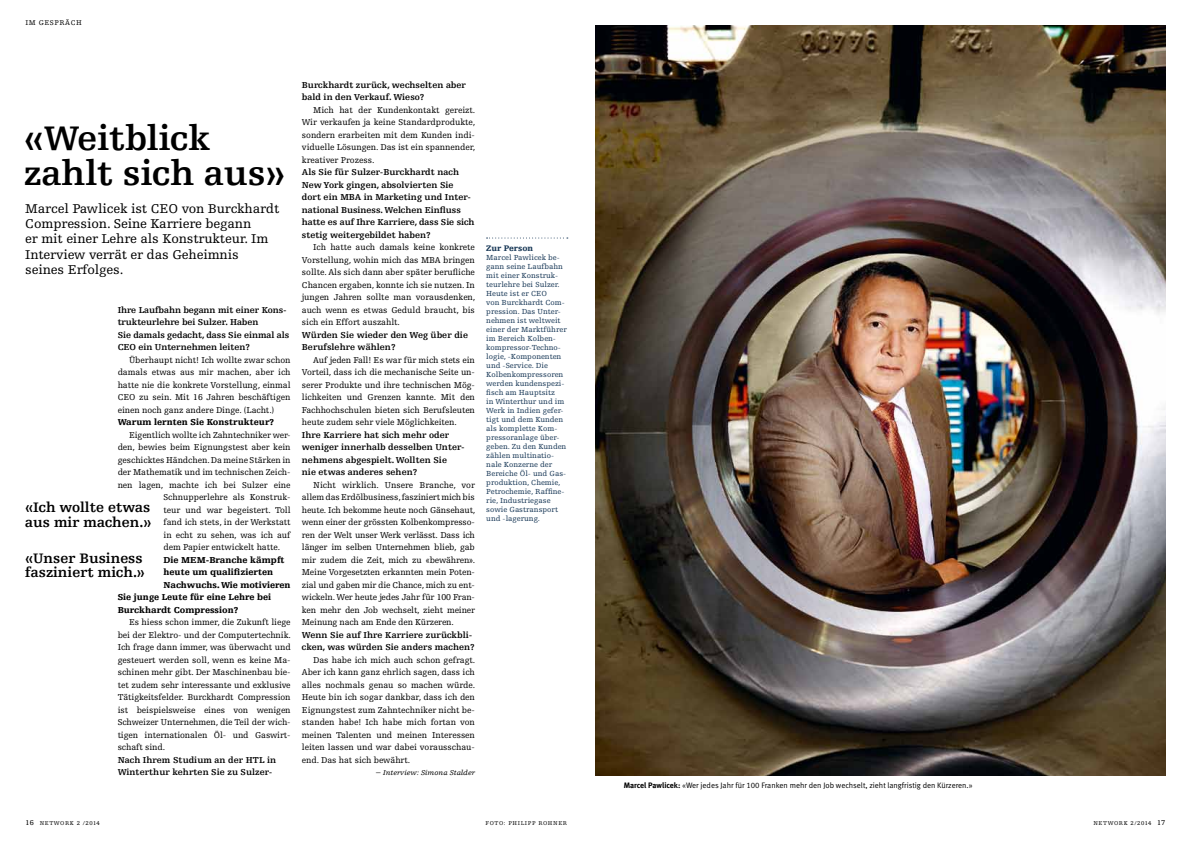
<style>
.page{position:relative;width:1191px;height:842px;background:#fff}
.page>*{position:absolute;margin:0;border:0;box-sizing:border-box;transform-origin:0 0}
.t1{font:700 36px/35.5px "Egyptienne F";letter-spacing:-.005em;color:#000}
.t2{font:700 14.5px/14.5px "Egyptienne F";letter-spacing:-.005em;color:#000}
.t3{font:13.5px/15.3px "Egyptienne F";letter-spacing:-.01em;color:#000}
.t4{font:700 9.1px/12.5px "Egyptienne F";color:#000}
.t5{font:900 9.1px "Egyptienne F";color:#000}
.t6{font:9px/12.5px "Egyptienne F";letter-spacing:-.005em;color:#000;text-align:justify}
.t7{font:900 8.5px "Egyptienne F";color:#173756}
.t8{font:7.9px "Meta Normal LF";color:#000}
.t9{font:7.8px/9px "Egyptienne F";color:#173756}
.t10{font:italic 7.3px "Egyptienne F";color:#000}
.t11{font:7.3px "Egyptienne F";letter-spacing:.07em;color:#000}
.t12{font:5.9px "Egyptienne F";letter-spacing:.1em;color:#000}
.s1{font-style:normal;font-size:9px}
.s2{font-family:"Meta Bold LF"}
.s3{font-size:7.5px}
</style>
<div class="page">
<svg style="left:486px;top:238px;width:82px;height:1px"></svg>
<img style="left:595px;top:25px;width:570px;height:750px">
<p class="t11" style="left:26px;top:19px;width:25px">Im Gesp</p>
<p class="t11" style="left:60px;top:19px;width:18px">räch</p>
<h1 class="t1" style="left:24px;top:121px;width:263px">«Weitblick zahlt sich aus»</h1>
<h3 class="t3" style="left:25px;top:201px;width:255px">Marcel Pawlicek ist CEO von Burckhardt Compression. Seine Karriere begann<br>er mit einer Lehre als Konstrukteur. Im Interview verrät er das Geheimnis seines Erfolges.</h3>
<p class="t4" style="left:118px;top:303px;width:173px">Ihre Laufbahn begann mit einer Kons&shy;trukteurlehre bei Sulzer. Haben<br>Sie damals gedacht, dass Sie einmal als CEO ein Unternehmen leiten?</p>
<p class="t6" style="left:118px;top:353px;width:174px;text-indent:11px">Überhaupt nicht! Ich wollte zwar schon damals etwas aus mir machen, aber ich hatte nie die konkrete Vorstellung, einmal CEO zu sein. Mit 16 Jahren beschäftigen einen noch ganz andere Dinge. (Lacht.)</p>
<p class="t5" style="left:118px;top:417px;width:158px">Warum lernten Sie Konstrukteur?</p>
<p class="t6" style="left:129px;top:428px;width:163px">Eigentlich wollte ich Zahntechniker wer-</p>
<p class="t6" style="left:118px;top:441px;width:174px">den, bewies beim Eignungstest aber kein</p>
<p class="t6" style="left:118px;top:453px;width:174px">geschicktes Händchen. Da meine Stärken in</p>
<p class="t6" style="left:118px;top:466px;width:174px">der Mathematik und im technischen Zeich-</p>
<p class="t6" style="left:118px;top:478px;width:174px">nen lagen, machte ich bei Sulzer eine</p>
<p class="t6" style="left:163px;top:491px;width:129px">Schnupperlehre als Konstruk-</p>
<p class="t6" style="left:163px;top:503px;width:129px">teur und war begeistert. Toll</p>
<p class="t6" style="left:163px;top:516px;width:129px">fand ich stets, in der Werkstatt</p>
<p class="t6" style="left:163px;top:528px;width:129px">in echt zu sehen, was ich auf</p>
<p class="t6" style="left:163px;top:541px;width:118px">dem Papier entwickelt hatte.</p>
<p class="t5" style="left:163px;top:554px;width:123px">Die MEM-Branche kämpft</p>
<p class="t5" style="left:163px;top:567px;width:111px">heute um qualifizierten</p>
<p class="t5" style="left:163px;top:579px;width:128px">Nachwuchs. Wie motivieren</p>
<p class="t5" style="left:118px;top:592px;width:155px">Sie junge Leute für eine Lehre bei</p>
<p class="t5" style="left:118px;top:604px;width:122px">Burckhardt Compression?</p>
<p class="t6" style="left:118px;top:616px;width:175px;text-indent:11px">Es hiess schon immer, die Zukunft liege bei der Elektro- und der Computertechnik.<br>Ich frage dann immer, was überwacht und gesteuert werden soll, wenn es keine Ma&shy;schinen mehr gibt. Der Maschinenbau bie&shy;tet zudem sehr interessante und exklusive Tätigkeitsfelder. Burckhardt Compression ist beispielsweise eines von wenigen Schweizer Unternehmen, die Teil der wich&shy;tigen internationalen Öl- und Gaswirt&shy;schaft sind.</p>
<p class="t4" style="left:118px;top:753px;width:160px">Nach Ihrem Studium an der HTL in<br>Winterthur kehrten Sie zu Sulzer-</p>
<h2 class="t2" style="left:25px;top:500px;width:128px">«Ich wollte etwas aus mir machen.»</h2>
<h2 class="t2" style="left:25px;top:551px;width:121px">«Unser Business fasziniert mich.»</h2>
<p class="t4" style="left:302px;top:78px;width:166px">Burckhardt zurück, wechselten aber bald in den Verkauf. Wieso?</p>
<p class="t6" style="left:302px;top:103px;width:175px;text-indent:11px">Mich hat der Kundenkontakt gereizt.<br>Wir verkaufen ja keine Standardprodukte, sondern erarbeiten mit dem Kunden indi&shy;viduelle Lösungen. Das ist ein spannender, kreativer Prozess.</p>
<p class="t4" style="left:302px;top:166px;width:174px">Als Sie für Sulzer-Burckhardt nach New York gingen, absolvierten Sie dort ein MBA in Marketing und Inter&shy;national Business. Welchen Einfluss hatte es auf Ihre Karriere, dass Sie sich stetig weitergebildet haben?</p>
<p class="t6" style="left:302px;top:241px;width:175px;text-indent:11px">Ich hatte auch damals keine konkrete Vorstellung, wohin mich das MBA bringen sollte. Als sich dann aber später berufliche Chancen ergaben, konnte ich sie nutzen. In jungen Jahren sollte man vorausdenken, auch wenn es etwas Geduld braucht, bis sich ein Effort auszahlt.</p>
<p class="t4" style="left:302px;top:328px;width:168px">Würden Sie wieder den Weg über die<br>Berufslehre wählen?</p>
<p class="t6" style="left:302px;top:353px;width:175px;text-indent:11px">Auf jeden Fall! Es war für mich stets ein Vorteil, dass ich die mechanische Seite un&shy;serer Produkte und ihre technischen Mög&shy;lichkeiten und Grenzen kannte. Mit den Fachhochschulen bieten sich Berufsleuten heute zudem sehr viele Möglichkeiten.</p>
<p class="t4" style="left:302px;top:428px;width:164px">Ihre Karriere hat sich mehr oder weniger innerhalb desselben Unter&shy;nehmens abgespielt. Wollten Sie<br>nie etwas anderes sehen?</p>
<p class="t6" style="left:302px;top:478px;width:175px;text-indent:11px">Nicht wirklich. Unsere Branche, vor allem das Erdölbusiness, fasziniert mich bis heute. Ich bekomme heute noch Gänsehaut, wenn einer der grössten Kolbenkompresso&shy;ren der Welt unser Werk verlässt. Dass ich länger im selben Unternehmen blieb, gab mir zudem die Zeit, mich zu «bewähren».<br>Meine Vorgesetzten erkannten mein Poten&shy;zial und gaben mir die Chance, mich zu ent&shy;wickeln. Wer heute jedes Jahr für 100 Fran&shy;ken mehr den Job wechselt, zieht meiner Meinung nach am Ende den Kürzeren.</p>
<p class="t4" style="left:302px;top:628px;width:174px">Wenn Sie auf Ihre Karriere zurückbli&shy;cken, was würden Sie anders machen?</p>
<p class="t6" style="left:302px;top:653px;width:175px;text-indent:11px">Das habe ich mich auch schon gefragt.<br>Aber ich kann ganz ehrlich sagen, dass ich alles nochmals genau so machen würde.<br>Heute bin ich sogar dankbar, dass ich den Eignungstest zum Zahntechniker nicht be&shy;standen habe! Ich habe mich fortan von meinen Talenten und meinen Interessen leiten lassen und war dabei vorausschau&shy;end. Das hat sich bewährt.</p>
<p class="t10" style="left:376px;top:769px;width:100px"><span class="s1">–</span> Interview: Simona Stalder</p>
<p class="t7" style="left:486px;top:243px;width:48px">Zur Person</p>
<p class="t9" style="left:486px;top:253px;width:82px">Marcel Pawlicek be&shy;gann seine Laufbahn mit einer Konstruk&shy;teurlehre bei Sulzer.<br>Heute ist er CEO<br>von Burckhardt Com&shy;pression. Das Unter&shy;nehmen ist weltweit einer der Marktführer im Bereich Kolben&shy;kompressor-Techno&shy;logie, -Komponenten und -Service. Die<br>Kolbenkompressoren werden kundenspezi&shy;fisch am Hauptsitz<br>in Winterthur und im<br>Werk in Indien gefer&shy;tigt und dem Kunden als komplette Kom&shy;pressoranlage über&shy;geben. Zu den Kunden zählen multinatio&shy;nale Konzerne der<br>Bereiche Öl- und Gas&shy;produktion, Chemie,<br>Petrochemie, Raffine&shy;rie, Industriegase sowie Gastransport und -lagerung.</p>
<p class="t8" style="left:624px;top:780px;width:350px"><span class="s2">Marcel Pawlicek:</span> «Wer jedes Jahr für 100 Franken mehr den Job wechselt, zieht langfristig den Kürzeren.»</p>
<p class="t12" style="left:26px;top:820px;width:76px"><span class="s3">16</span> NETWORK 2 /2014</p>
<p class="t12" style="left:1093px;top:820px;width:73px">NETWORK 2/2014 <span class="s3">17</span></p>
<p class="t12" style="left:485px;top:820px;width:10px">Foto</p>
<p class="t12" style="left:504px;top:820px;width:26px">: Philipp</p>
<p class="t12" style="left:538px;top:820px;width:6px">Roh</p>
<p class="t12" style="left:553px;top:820px;width:15px">ner</p>
</div>
